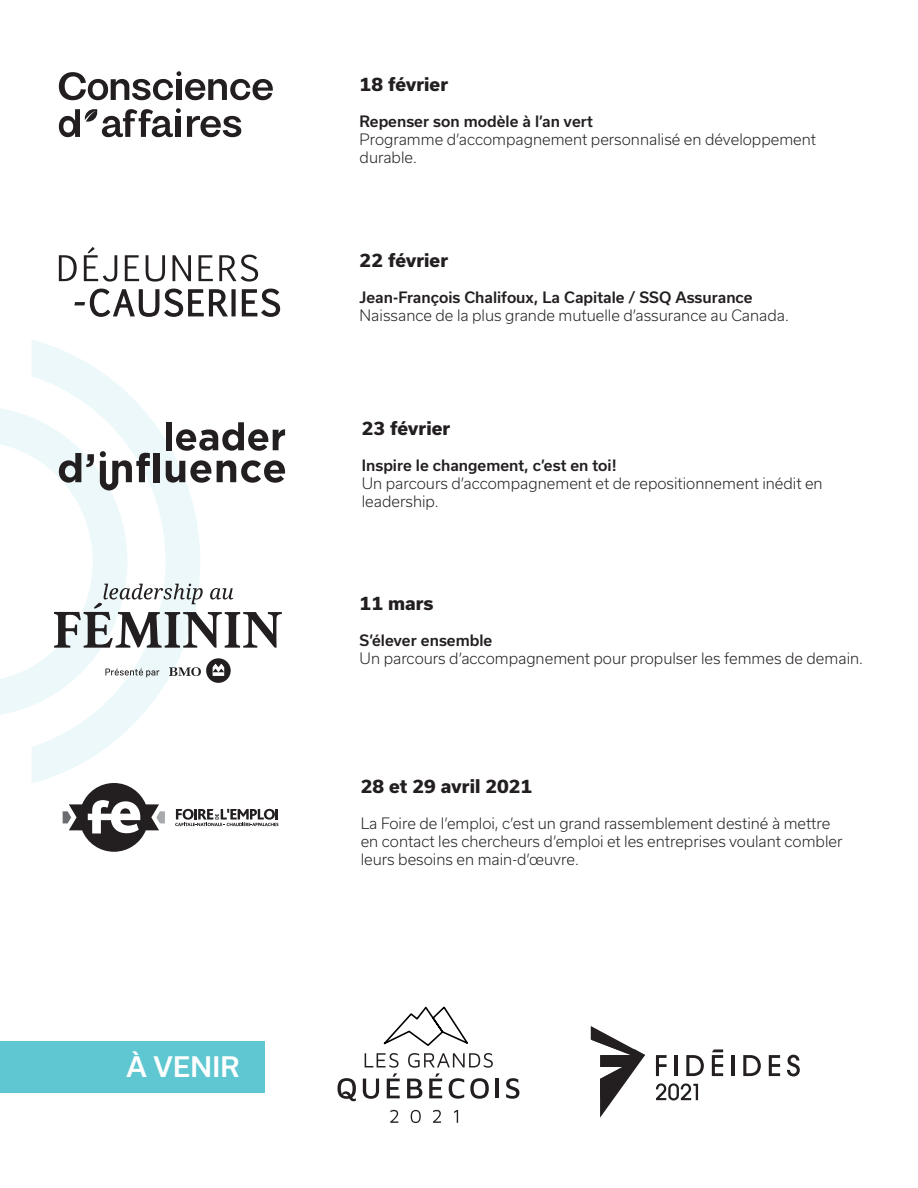
<style>
.page{position:relative;width:918px;height:1188px;background:#fff}
.page>*{position:absolute;margin:0;border:0;box-sizing:border-box;transform-origin:0 0}
.t1{font:500 27px "Usual";letter-spacing:.015em;color:#fff}
.t2{font:800 18px "Usual";color:#231f20}
.t3{font:300 15px/18px "Usual";color:#231f20}
.t4{font:500 15px "Usual";color:#231f20}
</style>
<div class="page">
<svg style="left:0;top:340px;width:200px;height:443px"></svg>
<svg style="left:338px;top:1078px;width:18px;height:23px"></svg>
<hr style="left:496px;top:1079px;width:3px;height:19px;background:#231f20">
<svg style="left:506px;top:1078px;width:13px;height:21px"></svg>
<svg style="left:390px;top:1110px;width:8px;height:13px"></svg>
<svg style="left:411px;top:1110px;width:10px;height:13px"></svg>
<svg style="left:433px;top:1110px;width:8px;height:13px"></svg>
<svg style="left:454px;top:1110px;width:4px;height:13px"></svg>
<svg style="left:363px;top:1006px;width:130px;height:93px"></svg>
<svg style="left:59px;top:255px;width:18px;height:26px"></svg>
<svg style="left:84px;top:247px;width:33px;height:35px"></svg>
<svg style="left:125px;top:255px;width:14px;height:26px"></svg>
<svg style="left:146px;top:255px;width:19px;height:27px"></svg>
<svg style="left:172px;top:255px;width:19px;height:26px"></svg>
<svg style="left:199px;top:255px;width:14px;height:26px"></svg>
<svg style="left:219px;top:255px;width:39px;height:27px"></svg>
<svg style="left:75px;top:288px;width:153px;height:29px"></svg>
<hr style="left:232px;top:290px;width:3px;height:26px;background:#231f20">
<div style="left:231px;top:289px;width:5px;height:27px;border:1px solid #231f20"></div>
<svg style="left:241px;top:288px;width:40px;height:29px"></svg>
<svg style="left:63px;top:783px;width:102px;height:69px"></svg>
<svg style="left:175px;top:809px;width:103px;height:17px"></svg>
<svg style="left:591px;top:1026px;width:54px;height:92px"></svg>
<svg style="left:656px;top:1055px;width:11px;height:21px"></svg>
<hr style="left:675px;top:1055px;width:3px;height:21px;background:#231f20">
<svg style="left:686px;top:1055px;width:18px;height:21px"></svg>
<svg style="left:712px;top:1049px;width:11px;height:27px"></svg>
<hr style="left:732px;top:1055px;width:3px;height:21px;background:#231f20">
<svg style="left:743px;top:1055px;width:18px;height:21px"></svg>
<svg style="left:769px;top:1055px;width:11px;height:21px"></svg>
<svg style="left:787px;top:1055px;width:13px;height:21px"></svg>
<svg style="left:656px;top:1083px;width:42px;height:17px"></svg>
<div style="left:166px;top:422px;width:6px;height:28px;background:#231f20"></div>
<svg style="left:176px;top:422px;width:109px;height:29px"></svg>
<svg style="left:59px;top:453px;width:35px;height:30px"></svg>
<div style="left:153px;top:453px;width:7px;height:29px;background:#231f20"></div>
<svg style="left:166px;top:460px;width:45px;height:23px"></svg>
<svg style="left:217px;top:460px;width:68px;height:23px"></svg>
<svg style="left:100px;top:451px;width:50px;height:39px"></svg>
<svg style="left:59px;top:71px;width:214px;height:29px"></svg>
<svg style="left:187px;top:116px;width:54px;height:21px"></svg>
<svg style="left:59px;top:108px;width:122px;height:29px"></svg>
<svg style="left:54px;top:584px;width:228px;height:64px"></svg>
<svg style="left:105px;top:668px;width:54px;height:9px"></svg>
<svg style="left:169px;top:658px;width:62px;height:25px"></svg>
<div style="left:0;top:1041px;width:265px;height:51px;background:#5ec7d1"></div>
<p class="t1" style="left:126px;top:1052px;width:115px">À VENIR</p>
<p class="t2" style="left:360px;top:74px;width:90px">18 février</p>
<p class="t4" style="left:360px;top:113px;width:235px">Repenser son modèle à l’an vert</p>
<p class="t3" style="left:360px;top:131px;width:458px">Programme d’accompagnement personnalisé en développement durable.</p>
<p class="t2" style="left:360px;top:250px;width:90px">22 février</p>
<p class="t4" style="left:360px;top:288px;width:395px">Jean-François Chalifoux, La Capitale / SSQ Assurance</p>
<p class="t3" style="left:360px;top:306px;width:431px">Naissance de la plus grande mutuelle d’assurance au Canada.</p>
<p class="t2" style="left:362px;top:418px;width:90px">23 février</p>
<p class="t4" style="left:362px;top:456px;width:256px">Inspire le changement, c’est en toi!</p>
<p class="t3" style="left:362px;top:474px;width:462px">Un parcours d’accompagnement et de repositionnement inédit en leadership.</p>
<p class="t2" style="left:360px;top:592px;width:76px">11 mars</p>
<p class="t4" style="left:360px;top:631px;width:134px">S’élever ensemble</p>
<p class="t3" style="left:360px;top:649px;width:505px">Un parcours d’accompagnement pour propulser les femmes de demain.</p>
<p class="t2" style="left:361px;top:776px;width:173px">28 et 29 avril 2021</p>
<p class="t3" style="left:361px;top:815px;width:483px">La Foire de l’emploi, c’est un grand rassemblement destiné à mettre en contact les chercheurs d’emploi et les entreprises voulant combler leurs besoins en main-d’œuvre.</p>
</div>
